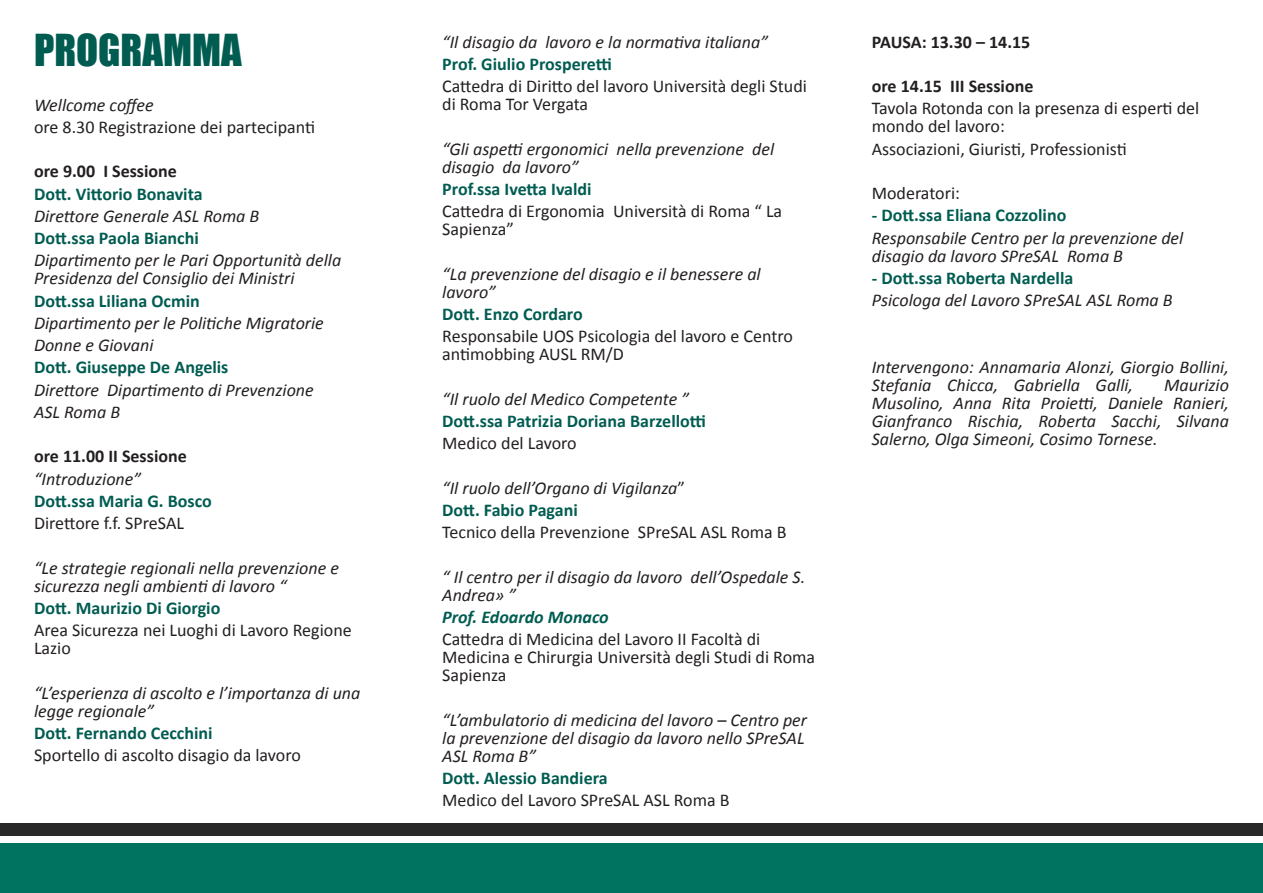
<style>
.page{position:relative;width:1263px;height:893px;background:#fff}
.page>*{position:absolute;margin:0;border:0;box-sizing:border-box;transform-origin:0 0}
.t1{font:40.5px "Impact";color:#005c51}
.t2{font:italic 18px/18px "Calibri";color:#231f20}
.t3{font:18px/18px "Calibri";color:#231f20}
.t4{font:700 18px "Calibri";color:#005c51}
.t5{font:700 18px "Calibri";color:#231f20}
.t6{font:italic 700 18px "Calibri";color:#005c51}
.s1{font-style:normal}
</style>
<div class="page">
<div style="left:0;top:843px;width:1263px;height:50px;background:#007360"></div>
<div style="left:0;top:823px;width:1263px;height:13px;background:#292929"></div>
<p class="t1" style="left:34px;top:25px;width:209px">PROGRAMMA</p>
<p class="t2" style="left:34px;top:95px;width:121px">Wellcome coffee</p>
<p class="t3" style="left:34px;top:118px;width:283px">ore 8.30 Registrazione dei partecipanti</p>
<p class="t5" style="left:34px;top:160px;width:144px">ore 9.00 I Sessione</p>
<p class="t4" style="left:34px;top:182px;width:170px">Dott. Vittorio Bonavita</p>
<p class="t2" style="left:34px;top:206px;width:227px">Direttore Generale ASL Roma B</p>
<p class="t4" style="left:34px;top:227px;width:166px">Dott.ssa Paola Bianchi</p>
<p class="t2" style="left:34px;top:251px;width:309px">Dipartimento per le Pari Opportunità della<br>Presidenza del Consiglio dei Ministri</p>
<p class="t4" style="left:34px;top:289px;width:167px">Dott.ssa Liliana Ocmin</p>
<p class="t2" style="left:34px;top:313px;width:291px">Dipartimento per le Politiche Migratorie</p>
<p class="t2" style="left:34px;top:335px;width:121px">Donne e Giovani</p>
<p class="t4" style="left:34px;top:356px;width:196px">Dott. Giuseppe De Angelis</p>
<p class="t2" style="left:34px;top:380px;width:281px">Direttore Dipartimento di Prevenzione</p>
<p class="t2" style="left:34px;top:402px;width:88px">ASL Roma B</p>
<p class="t5" style="left:34px;top:445px;width:154px">ore 11.00 II Sessione</p>
<p class="t2" style="left:34px;top:469px;width:108px">“Introduzione”</p>
<p class="t4" style="left:34px;top:489px;width:179px">Dott.ssa Maria G. Bosco</p>
<p class="t3" style="left:34px;top:514px;width:151px">Direttore f.f. SPreSAL</p>
<p class="t2" style="left:34px;top:558px;width:306px">“Le strategie regionali nella prevenzione e sicurezza negli ambienti di lavoro “</p>
<p class="t4" style="left:34px;top:596px;width:188px">Dott. Maurizio Di Giorgio</p>
<p class="t3" style="left:34px;top:621px;width:319px">Area Sicurezza nei Luoghi di Lavoro Regione<br>Lazio</p>
<p class="t2" style="left:34px;top:683px;width:328px">“L’esperienza di ascolto e l’importanza di una legge regionale”</p>
<p class="t4" style="left:34px;top:721px;width:180px">Dott. Fernando Cecchini</p>
<p class="t3" style="left:34px;top:746px;width:268px">Sportello di ascolto disagio da lavoro</p>
<p class="t2" style="left:442px;top:32px;width:327px">“Il disagio da lavoro e la normativa italiana”</p>
<p class="t4" style="left:442px;top:52px;width:171px">Prof. Giulio Prosperetti</p>
<p class="t3" style="left:442px;top:77px;width:366px">Cattedra di Diritto del lavoro Università degli Studi di Roma Tor Vergata</p>
<p class="t2" style="left:442px;top:139px;width:333px">“Gli aspetti ergonomici nella prevenzione del disagio da lavoro”</p>
<p class="t4" style="left:442px;top:177px;width:151px">Prof.ssa Ivetta Ivaldi</p>
<p class="t3" style="left:442px;top:202px;width:341px">Cattedra di Ergonomia Università di Roma “ La<br>Sapienza”</p>
<p class="t2" style="left:442px;top:264px;width:320px">“La prevenzione del disagio e il benessere al lavoro”</p>
<p class="t4" style="left:442px;top:302px;width:142px">Dott. Enzo Cordaro</p>
<p class="t3" style="left:442px;top:327px;width:352px">Responsabile UOS Psicologia del lavoro e Centro antimobbing AUSL RM/D</p>
<p class="t2" style="left:442px;top:389px;width:248px">“Il ruolo del Medico Competente ”</p>
<p class="t4" style="left:442px;top:409px;width:265px">Dott.ssa Patrizia Doriana Barzellotti</p>
<p class="t3" style="left:442px;top:434px;width:136px">Medico del Lavoro</p>
<p class="t2" style="left:442px;top:478px;width:244px">“Il ruolo dell’Organo di Vigilanza<span class="s1">”</span></p>
<p class="t4" style="left:442px;top:498px;width:137px">Dott. Fabio Pagani</p>
<p class="t3" style="left:442px;top:523px;width:346px">Tecnico della Prevenzione SPreSAL ASL Roma B</p>
<p class="t2" style="left:442px;top:567px;width:364px">“ Il centro per il disagio da lavoro dell’Ospedale S.<br>Andrea» ”</p>
<p class="t6" style="left:442px;top:605px;width:168px">Prof. Edoardo Monaco</p>
<p class="t3" style="left:442px;top:630px;width:374px">Cattedra di Medicina del Lavoro II Facoltà di<br>Medicina e Chirurgia Università degli Studi di Roma<br>Sapienza</p>
<p class="t2" style="left:442px;top:710px;width:366px">“L’ambulatorio di medicina del lavoro – Centro per la prevenzione del disagio da lavoro nello SPreSAL<br>ASL Roma B”</p>
<p class="t4" style="left:442px;top:766px;width:167px">Dott. Alessio Bandiera</p>
<p class="t3" style="left:442px;top:791px;width:289px">Medico del Lavoro SPreSAL ASL Roma B</p>
<p class="t5" style="left:872px;top:30px;width:160px">PAUSA: 13.30 – 14.15</p>
<p class="t5" style="left:872px;top:75px;width:163px">ore 14.15 III Sessione</p>
<p class="t3" style="left:872px;top:99px;width:329px">Tavola Rotonda con la presenza di esperti del mondo del lavoro:</p>
<p class="t3" style="left:872px;top:140px;width:256px">Associazioni, Giuristi, Professionisti</p>
<p class="t3" style="left:872px;top:184px;width:90px">Moderatori:</p>
<p class="t4" style="left:872px;top:204px;width:196px">- Dott.ssa Eliana Cozzolino</p>
<p class="t2" style="left:872px;top:228px;width:313px">Responsabile Centro per la prevenzione del disagio da lavoro SPreSAL Roma B</p>
<p class="t4" style="left:872px;top:266px;width:203px">- Dott.ssa Roberta Nardella</p>
<p class="t2" style="left:872px;top:290px;width:302px">Psicologa del Lavoro SPreSAL ASL Roma B</p>
<p class="t2" style="left:872px;top:357px;width:359px">Intervengono: Annamaria Alonzi, Giorgio Bollini,<br>Stefania Chicca, Gabriella Galli,</p>
<p class="t2" style="left:872px;top:375px;width:359px;text-align:justify;text-indent:292px">Maurizio Musolino, Anna Rita Proietti, Daniele Ranieri, Gianfranco Rischia, Roberta Sacchi, Silvana Salerno, Olga Simeoni, Cosimo Tornese.</p>
</div>
